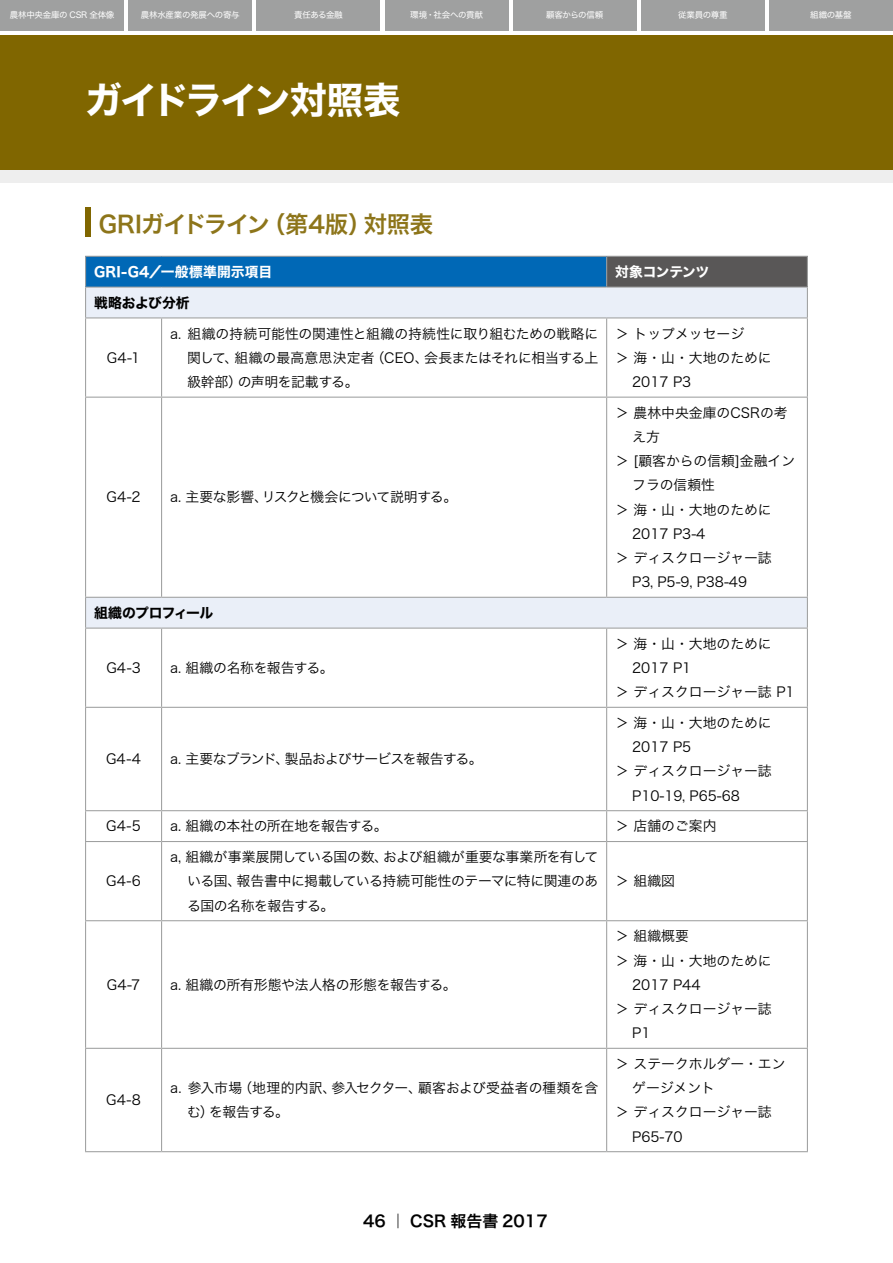
<style>
.page{position:relative;width:893px;height:1263px;background:#fff}
.page>*{position:absolute;margin:0;border:0;box-sizing:border-box;transform-origin:0 0}
.t1{font:37.2px "Hira Kaku DS W7";letter-spacing:-.055em;color:#fff}
.t2{font:23.4px "Hira Kaku DS W6";letter-spacing:-.02em;color:#8d751a}
.t3{font:15.9px "Hira Kaku DS W6";color:#000}
.t4{font:13.8px/24.2px "Hira Kaku DS W3";color:#000;text-align:justify}
.t5{font:13.8px "Hira Kaku DS W3";letter-spacing:-.035em;color:#000}
.t6{font:13.8px "Hira Kaku DS W3";letter-spacing:-.05em;color:#000}
.t7{font:13.8px "Hira Kaku DS W7";letter-spacing:.01em;color:#fff}
.t8{font:13.8px "Hira Kaku DS W3";letter-spacing:-.025em;color:#000}
.t9{font:13.8px "Hira Kaku DS W7";letter-spacing:-.05em;color:#000}
.t10{font:13.8px "Hira Kaku DS W7";letter-spacing:-.03em;color:#fff}
.t11{font:13.8px "Hira Kaku DS W7";letter-spacing:-.025em;color:#000}
.t12{font:8.55px "Hiragino Sans W4";letter-spacing:-.03em;color:#fff}
</style>
<div class="page">
<div style="left:0;top:0;width:124px;height:30px;background:#9fa0a0"></div>
<div style="left:128px;top:0;width:124px;height:30px;background:#9fa0a0"></div>
<div style="left:256px;top:0;width:124px;height:30px;background:#9fa0a0"></div>
<div style="left:385px;top:0;width:123px;height:30px;background:#9fa0a0"></div>
<div style="left:513px;top:0;width:124px;height:30px;background:#9fa0a0"></div>
<div style="left:641px;top:0;width:124px;height:30px;background:#9fa0a0"></div>
<div style="left:769px;top:0;width:124px;height:30px;background:#9fa0a0"></div>
<div style="left:0;top:36px;width:893px;height:139px;background:#806600"></div>
<div style="left:0;top:170px;width:893px;height:13px;background:#eee"></div>
<div style="left:86px;top:256px;width:521px;height:31px;background:#0068b6"></div>
<div style="left:607px;top:256px;width:200px;height:31px;background:#595757"></div>
<svg style="left:86px;top:288px;width:721px;height:339px"></svg>
<hr style="left:85px;top:256px;width:77px;height:1px;background:#9fa0a0">
<hr style="left:85px;top:257px;width:1px;height:30px;background:#9fa0a0">
<hr style="left:162px;top:256px;width:445px;height:1px;background:#9fa0a0">
<hr style="left:607px;top:256px;width:201px;height:1px;background:#9fa0a0">
<hr style="left:606px;top:257px;width:1px;height:30px;background:#9fa0a0">
<hr style="left:807px;top:257px;width:1px;height:30px;background:#9fa0a0">
<hr style="left:85px;top:287px;width:77px;height:1px;background:#9fa0a0">
<svg style="left:85px;top:288px;width:1px;height:29px"></svg>
<hr style="left:162px;top:287px;width:445px;height:1px;background:#9fa0a0">
<hr style="left:607px;top:287px;width:201px;height:1px;background:#9fa0a0">
<svg style="left:807px;top:288px;width:1px;height:29px"></svg>
<hr style="left:85px;top:317px;width:77px;height:1px;background:#9fa0a0">
<hr style="left:85px;top:318px;width:1px;height:79px;background:#9fa0a0">
<hr style="left:162px;top:317px;width:445px;height:1px;background:#9fa0a0">
<hr style="left:161px;top:318px;width:1px;height:79px;background:#9fa0a0">
<hr style="left:607px;top:317px;width:201px;height:1px;background:#9fa0a0">
<hr style="left:606px;top:318px;width:1px;height:79px;background:#9fa0a0">
<hr style="left:807px;top:318px;width:1px;height:79px;background:#9fa0a0">
<hr style="left:85px;top:397px;width:77px;height:1px;background:#9fa0a0">
<hr style="left:85px;top:398px;width:1px;height:199px;background:#9fa0a0">
<hr style="left:162px;top:397px;width:445px;height:1px;background:#9fa0a0">
<hr style="left:161px;top:398px;width:1px;height:199px;background:#9fa0a0">
<hr style="left:607px;top:397px;width:201px;height:1px;background:#9fa0a0">
<hr style="left:606px;top:398px;width:1px;height:199px;background:#9fa0a0">
<hr style="left:807px;top:398px;width:1px;height:199px;background:#9fa0a0">
<hr style="left:85px;top:597px;width:77px;height:1px;background:#9fa0a0">
<svg style="left:85px;top:598px;width:1px;height:29px"></svg>
<hr style="left:162px;top:597px;width:445px;height:1px;background:#9fa0a0">
<hr style="left:607px;top:597px;width:201px;height:1px;background:#9fa0a0">
<svg style="left:807px;top:598px;width:1px;height:29px"></svg>
<hr style="left:85px;top:627px;width:77px;height:2px;background:#9fa0a0">
<hr style="left:85px;top:629px;width:1px;height:78px;background:#9fa0a0">
<hr style="left:162px;top:627px;width:445px;height:2px;background:#9fa0a0">
<hr style="left:161px;top:629px;width:1px;height:78px;background:#9fa0a0">
<hr style="left:607px;top:627px;width:201px;height:2px;background:#9fa0a0">
<hr style="left:606px;top:629px;width:1px;height:78px;background:#9fa0a0">
<hr style="left:807px;top:629px;width:1px;height:78px;background:#9fa0a0">
<hr style="left:85px;top:707px;width:77px;height:1px;background:#9fa0a0">
<hr style="left:85px;top:708px;width:1px;height:102px;background:#9fa0a0">
<hr style="left:162px;top:707px;width:445px;height:1px;background:#9fa0a0">
<hr style="left:161px;top:708px;width:1px;height:102px;background:#9fa0a0">
<hr style="left:607px;top:707px;width:201px;height:1px;background:#9fa0a0">
<hr style="left:606px;top:708px;width:1px;height:102px;background:#9fa0a0">
<hr style="left:807px;top:708px;width:1px;height:102px;background:#9fa0a0">
<hr style="left:85px;top:810px;width:77px;height:1px;background:#9fa0a0">
<hr style="left:85px;top:811px;width:1px;height:30px;background:#9fa0a0">
<hr style="left:162px;top:810px;width:445px;height:1px;background:#9fa0a0">
<hr style="left:161px;top:811px;width:1px;height:30px;background:#9fa0a0">
<hr style="left:607px;top:810px;width:201px;height:1px;background:#9fa0a0">
<hr style="left:606px;top:811px;width:1px;height:30px;background:#9fa0a0">
<hr style="left:807px;top:811px;width:1px;height:30px;background:#9fa0a0">
<hr style="left:85px;top:841px;width:77px;height:1px;background:#9fa0a0">
<hr style="left:85px;top:842px;width:1px;height:78px;background:#9fa0a0">
<hr style="left:162px;top:841px;width:445px;height:1px;background:#9fa0a0">
<hr style="left:161px;top:842px;width:1px;height:78px;background:#9fa0a0">
<hr style="left:607px;top:841px;width:201px;height:1px;background:#9fa0a0">
<hr style="left:606px;top:842px;width:1px;height:78px;background:#9fa0a0">
<hr style="left:807px;top:842px;width:1px;height:78px;background:#9fa0a0">
<hr style="left:85px;top:920px;width:77px;height:1px;background:#9fa0a0">
<hr style="left:85px;top:921px;width:1px;height:127px;background:#9fa0a0">
<hr style="left:162px;top:920px;width:445px;height:1px;background:#9fa0a0">
<hr style="left:161px;top:921px;width:1px;height:127px;background:#9fa0a0">
<hr style="left:607px;top:920px;width:201px;height:1px;background:#9fa0a0">
<hr style="left:606px;top:921px;width:1px;height:127px;background:#9fa0a0">
<hr style="left:807px;top:921px;width:1px;height:127px;background:#9fa0a0">
<hr style="left:85px;top:1048px;width:77px;height:1px;background:#9fa0a0">
<hr style="left:85px;top:1049px;width:1px;height:102px;background:#9fa0a0">
<hr style="left:162px;top:1048px;width:445px;height:1px;background:#9fa0a0">
<hr style="left:161px;top:1049px;width:1px;height:102px;background:#9fa0a0">
<hr style="left:607px;top:1048px;width:201px;height:1px;background:#9fa0a0">
<hr style="left:606px;top:1049px;width:1px;height:102px;background:#9fa0a0">
<hr style="left:807px;top:1049px;width:1px;height:102px;background:#9fa0a0">
<hr style="left:85px;top:1151px;width:77px;height:1px;background:#9fa0a0">
<hr style="left:162px;top:1151px;width:445px;height:1px;background:#9fa0a0">
<hr style="left:607px;top:1151px;width:201px;height:1px;background:#9fa0a0">
<div style="left:85px;top:207px;width:6px;height:30px;background:#806600"></div>
<p class="t12" style="left:10px;top:8px;width:106px">農林中央金庫の CSR 全体像</p>
<p class="t12" style="left:141px;top:8px;width:100px">農林水産業の発展への寄与</p>
<p class="t12" style="left:294px;top:8px;width:50px">責任ある金融</p>
<p class="t12" style="left:410px;top:8px;width:74px">環境・社会への貢献</p>
<p class="t12" style="left:546px;top:8px;width:59px">顧客からの信頼</p>
<p class="t12" style="left:678px;top:8px;width:51px">従業員の尊重</p>
<p class="t12" style="left:810px;top:8px;width:43px">組織の基盤</p>
<h1 class="t1" style="left:85px;top:74px;width:317px">ガイドライン対照表</h1>
<h2 class="t2" style="left:99px;top:208px;width:336px">GRIガイドライン（第4版）対照表</h2>
<p class="t7" style="left:94px;top:262px;width:180px">GRI-G4／一般標準開示項目</p>
<p class="t10" style="left:615px;top:262px;width:96px">対象コンテンツ</p>
<p class="t11" style="left:94px;top:293px;width:97px">戦略および分析</p>
<p class="t4" style="left:107px;top:345px;width:35px">G4-1</p>
<p class="t4" style="left:187px;top:321px;width:413px;text-indent:-17px">a. 組織の持続可能性の関連性と組織の持続性に取り組むための戦略に関して、組織の最高意思決定者（CEO、会長またはそれに相当する上級幹部）の声明を記載する。</p>
<p class="t4" style="left:615px;top:321px;width:130px">＞ トップメッセージ</p>
<p class="t4" style="left:615px;top:345px;width:158px">＞ 海・山・大地のために</p>
<p class="t4" style="left:632px;top:370px;width:61px">2017 P3</p>
<p class="t4" style="left:106px;top:485px;width:36px">G4-2</p>
<p class="t5" style="left:170px;top:489px;width:289px">a. 主要な影響、リスクと機会について説明する。</p>
<p class="t9" style="left:94px;top:603px;width:121px">組織のプロフィール</p>
<p class="t4" style="left:106px;top:656px;width:36px">G4-3</p>
<p class="t8" style="left:170px;top:659px;width:165px">a. 組織の名称を報告する。</p>
<p class="t4" style="left:106px;top:747px;width:37px">G4-4</p>
<p class="t6" style="left:170px;top:750px;width:314px">a. 主要なブランド、製品およびサービスを報告する。</p>
<p class="t4" style="left:615px;top:400px;width:174px">＞ 農林中央金庫のCSRの考</p>
<p class="t4" style="left:632px;top:425px;width:29px">え方</p>
<p class="t4" style="left:615px;top:449px;width:181px">＞ [顧客からの信頼]金融イン</p>
<p class="t4" style="left:632px;top:473px;width:84px">フラの信頼性</p>
<p class="t4" style="left:615px;top:497px;width:158px">＞ 海・山・大地のために</p>
<p class="t4" style="left:632px;top:521px;width:75px">2017 P3-4</p>
<p class="t4" style="left:615px;top:546px;width:172px">＞ ディスクロージャー誌　</p>
<p class="t4" style="left:632px;top:570px;width:116px">P3, P5-9, P38-49</p>
<p class="t4" style="left:615px;top:631px;width:158px">＞ 海・山・大地のために</p>
<p class="t4" style="left:632px;top:656px;width:61px">2017 P1</p>
<p class="t4" style="left:615px;top:680px;width:181px">＞ ディスクロージャー誌 P1</p>
<p class="t4" style="left:615px;top:711px;width:158px">＞ 海・山・大地のために</p>
<p class="t4" style="left:632px;top:735px;width:61px">2017 P5</p>
<p class="t4" style="left:615px;top:759px;width:172px">＞ ディスクロージャー誌　</p>
<p class="t4" style="left:632px;top:783px;width:109px">P10-19, P65-68</p>
<p class="t4" style="left:106px;top:814px;width:36px">G4-5</p>
<p class="t5" style="left:170px;top:817px;width:219px">a. 組織の本社の所在地を報告する。</p>
<p class="t4" style="left:615px;top:814px;width:103px">＞ 店舗のご案内</p>
<p class="t4" style="left:106px;top:869px;width:36px">G4-6</p>
<p class="t4" style="left:187px;top:845px;width:413px;text-indent:-17px">a, 組織が事業展開している国の数、および組織が重要な事業所を有している国、報告書中に掲載している持続可能性のテーマに特に関連のある国の名称を報告する。</p>
<p class="t4" style="left:107px;top:972px;width:35px">G4-7</p>
<p class="t4" style="left:170px;top:972px;width:288px">a. 組織の所有形態や法人格の形態を報告する。</p>
<p class="t4" style="left:106px;top:1088px;width:36px">G4-8</p>
<p class="t4" style="left:187px;top:1076px;width:413px;text-indent:-17px">a. 参入市場（地理的内訳、参入セクター、顧客および受益者の種類を含む）を報告する。</p>
<p class="t4" style="left:615px;top:869px;width:61px">＞ 組織図</p>
<p class="t4" style="left:615px;top:924px;width:75px">＞ 組織概要</p>
<p class="t4" style="left:615px;top:948px;width:158px">＞ 海・山・大地のために</p>
<p class="t4" style="left:632px;top:972px;width:70px">2017 P44</p>
<p class="t4" style="left:615px;top:997px;width:172px">＞ ディスクロージャー誌　</p>
<p class="t4" style="left:632px;top:1021px;width:20px">P1</p>
<p class="t4" style="left:615px;top:1052px;width:172px">＞ ステークホルダー・エン</p>
<p class="t4" style="left:632px;top:1076px;width:84px">ゲージメント</p>
<p class="t4" style="left:615px;top:1100px;width:172px">＞ ディスクロージャー誌　</p>
<p class="t4" style="left:632px;top:1124px;width:52px">P65-70</p>
<p class="t3" style="left:363px;top:1210px;width:186px">46 ｜ CSR 報告書 2017</p>
</div>
